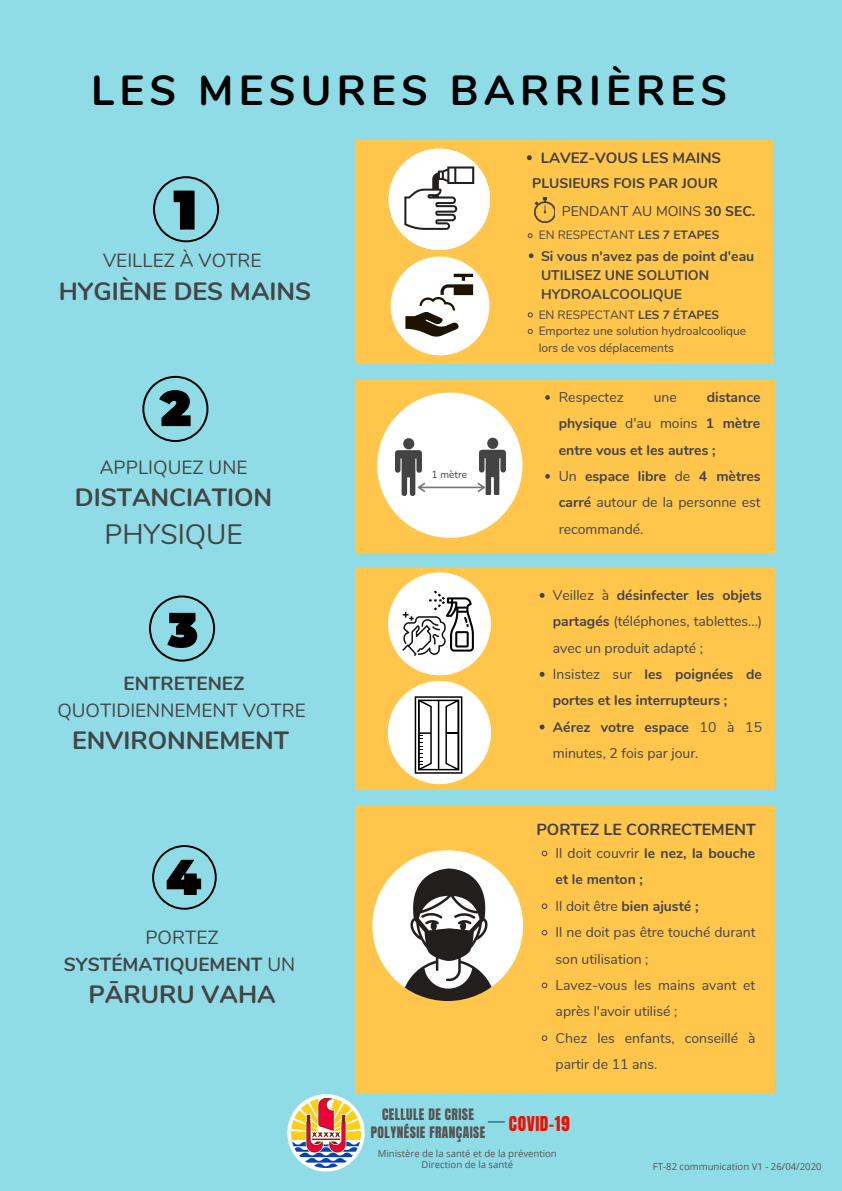
<style>
.page{position:relative;width:842px;height:1191px;background:#fff}
.page>*{position:absolute;margin:0;border:0;box-sizing:border-box;transform-origin:0 0}
.t1{font:700 42px "Nunito";letter-spacing:.125em;color:#000}
.t2{font:28px "Nunito";color:#444446}
.t3{font:700 25px "Nunito";color:#444446}
.t4{font:19px "Nunito";color:#444446}
.t5{font:700 19px/26.6px "Nunito";color:#444446;text-align:center}
.t6{font:17.4px "Anton";letter-spacing:.03em;color:#eb1100}
.t7{font:700 16px "Nunito";color:#3e3d3d}
.t8{font:700 14.9px "Nunito";color:#3e3d3d}
.t9{font:14px/26.4px "Nunito";color:#444446}
.t10{font:700 14px/26.3px "Nunito";color:#444446}
.t11{font:14px "Nunito";color:#3e3d3d}
.t12{font:700 14px "Nunito";color:#3e3d3d}
.t13{font:13.5px/18.8px "Anton";letter-spacing:.03em;color:#545454;text-align:center}
.t14{font:12px/16.6px "Nunito";color:#444446}
.t15{font:10.3px "Nunito";color:#444446}
.t16{font:9.6px/10.5px "Open Sans";color:#545454;text-align:center}
.s1{font-weight:700}
.s2{font-weight:400}
</style>
<div class="page">
<div style="left:0;top:0;width:842px;height:1190px;background:#90dce6"></div>
<svg style="left:287px;top:1094px;width:78px;height:77px"></svg>
<img style="left:291px;top:1097px;width:70px;height:70px">
<svg style="left:487px;top:1121px;width:18px;height:1px"></svg>
<div style="left:355px;top:380px;width:420px;height:172px;background:#ffc64b"></div>
<svg style="left:377px;top:392px;width:145px;height:146px"></svg>
<div style="left:355px;top:140px;width:419px;height:224px;background:#ffc64b"></div>
<img style="left:535px;top:198px;width:19px;height:24px">
<div style="left:355px;top:568px;width:420px;height:221px;background:#ffc64b"></div>
<svg style="left:152px;top:845px;width:65px;height:64px"></svg>
<svg style="left:149px;top:595px;width:66px;height:66px"></svg>
<svg style="left:153px;top:176px;width:66px;height:66px"></svg>
<svg style="left:142px;top:376px;width:66px;height:66px"></svg>
<img style="left:390px;top:269px;width:100px;height:86px">
<svg style="left:388px;top:572px;width:103px;height:212px"></svg>
<img style="left:388px;top:148px;width:103px;height:121px">
<svg style="left:527px;top:155px;width:5px;height:5px"></svg>
<svg style="left:529px;top:253px;width:4px;height:5px"></svg>
<svg style="left:545px;top:395px;width:5px;height:5px"></svg>
<svg style="left:545px;top:474px;width:5px;height:4px"></svg>
<svg style="left:540px;top:593px;width:4px;height:4px"></svg>
<svg style="left:540px;top:671px;width:4px;height:5px"></svg>
<svg style="left:540px;top:724px;width:4px;height:5px"></svg>
<svg style="left:528px;top:312px;width:5px;height:5px"></svg>
<svg style="left:528px;top:329px;width:5px;height:5px"></svg>
<svg style="left:528px;top:233px;width:5px;height:5px"></svg>
<div style="left:355px;top:805px;width:420px;height:287px;background:#ffc64b"></div>
<img style="left:372px;top:850px;width:151px;height:150px;border-radius:50%">
<svg style="left:541px;top:850px;width:6px;height:6px"></svg>
<svg style="left:541px;top:903px;width:6px;height:6px"></svg>
<svg style="left:541px;top:929px;width:6px;height:6px"></svg>
<svg style="left:541px;top:982px;width:6px;height:6px"></svg>
<svg style="left:541px;top:1035px;width:6px;height:5px"></svg>
<img style="left:479px;top:437px;width:28px;height:58px">
<h1 class="t1" style="left:91px;top:63px;width:638px">LES MESURES BARRIÈRES</h1>
<p class="t8" style="left:541px;top:147px;width:182px">LAVEZ-VOUS LES MAINS</p>
<p class="t12" style="left:532px;top:173px;width:187px">PLUSIEURS FOIS PAR JOUR</p>
<p class="t11" style="left:562px;top:202px;width:195px">PENDANT AU MOINS <span class="s1">30 SEC.</span></p>
<h3 class="t4" style="left:103px;top:248px;width:160px">VEILLEZ À VOTRE</h3>
<h3 class="t3" style="left:59px;top:275px;width:254px">HYGIÈNE DES MAINS</h3>
<h3 class="t4" style="left:100px;top:454px;width:149px">APPLIQUEZ UNE</h3>
<h3 class="t3" style="left:75px;top:481px;width:199px">DISTANCIATION</h3>
<h2 class="t2" style="left:104px;top:516px;width:140px">PHYSIQUE</h2>
<h3 class="t5" style="left:124px;top:670px;width:123px">ENTRETENEZ</h3>
<h3 class="t4" style="left:57px;top:697px;width:250px">QUOTIDIENNEMENT VOTRE</h3>
<h3 class="t3" style="left:72px;top:724px;width:218px">ENVIRONNEMENT</h3>
<h3 class="t5" style="left:64px;top:924px;width:233px"><span class="s2">PORTEZ<br></span>SYSTÉMATIQUEMENT <span class="s2">UN</span></h3>
<h3 class="t3" style="left:88px;top:977px;width:189px">PĀRURU VAHA</h3>
<p class="t14" style="left:539px;top:227px;width:182px">EN RESPECTANT <span class="s1">LES 7 ETAPES</span></p>
<p class="t10" style="left:541px;top:246px;width:215px;line-height:19.2px">Si vous n'avez pas de point d'eau<br>UTILISEZ UNE SOLUTION<br>HYDROALCOOLIQUE</p>
<p class="t15" style="left:432px;top:467px;width:37px">1 mètre</p>
<p class="t14" style="left:539px;top:306px;width:209px">EN RESPECTANT <span class="s1">LES 7 ÉTAPES<br></span>Emportez une solution hydroalcoolique lors de vos déplacements</p>
<p class="t10" style="left:559px;top:384px;width:203px;text-indent:148px">distance physique <span class="s2">d'au moins</span> 1 mètre entre vous et les autres ;<br><span class="s2">Un</span> espace libre <span class="s2">de</span> 4 mètres carré <span class="s2">autour de la personne est recommandé.</span></p>
<p class="t9" style="left:559px;top:384px;width:67px">Respectez</p>
<p class="t9" style="left:654px;top:384px;width:25px">une</p>
<p class="t9" style="left:553px;top:582px;width:211px">Veillez à <span class="s1">désinfecter les objets partagés</span> (téléphones, tablettes...) avec un produit adapté ;<br>Insistez sur <span class="s1">les poignées de portes et les interrupteurs ;<br>Aérez votre espace</span> 10 à 15 minutes, 2 fois par jour.</p>
<p class="t7" style="left:536px;top:819px;width:221px">PORTEZ LE CORRECTEMENT</p>
<p class="t9" style="left:556px;top:840px;width:202px">Il doit couvrir <span class="s1">le nez, la bouche et le menton ;<br></span>Il doit être <span class="s1">bien ajusté ;<br></span>Il ne doit pas être touché durant son utilisation ;<br>Lavez-vous les mains avant et après l'avoir utilisé ;<br>Chez les enfants, conseillé à partir de 11 ans.</p>
<p class="t13" style="left:371px;top:1104px;width:116px">CELLULE DE CRISE<br>POLYNÉSIE FRANÇAISE</p>
<p class="t6" style="left:509px;top:1110px;width:63px">COVID-19</p>
<p class="t16" style="left:378px;top:1148px;width:180px">Ministère de la santé et de la prévention<br>Direction de la santé</p>
<p class="t16" style="left:653px;top:1160px;width:170px">FT-82 communication V1 - 26/04/2020</p>
</div>
